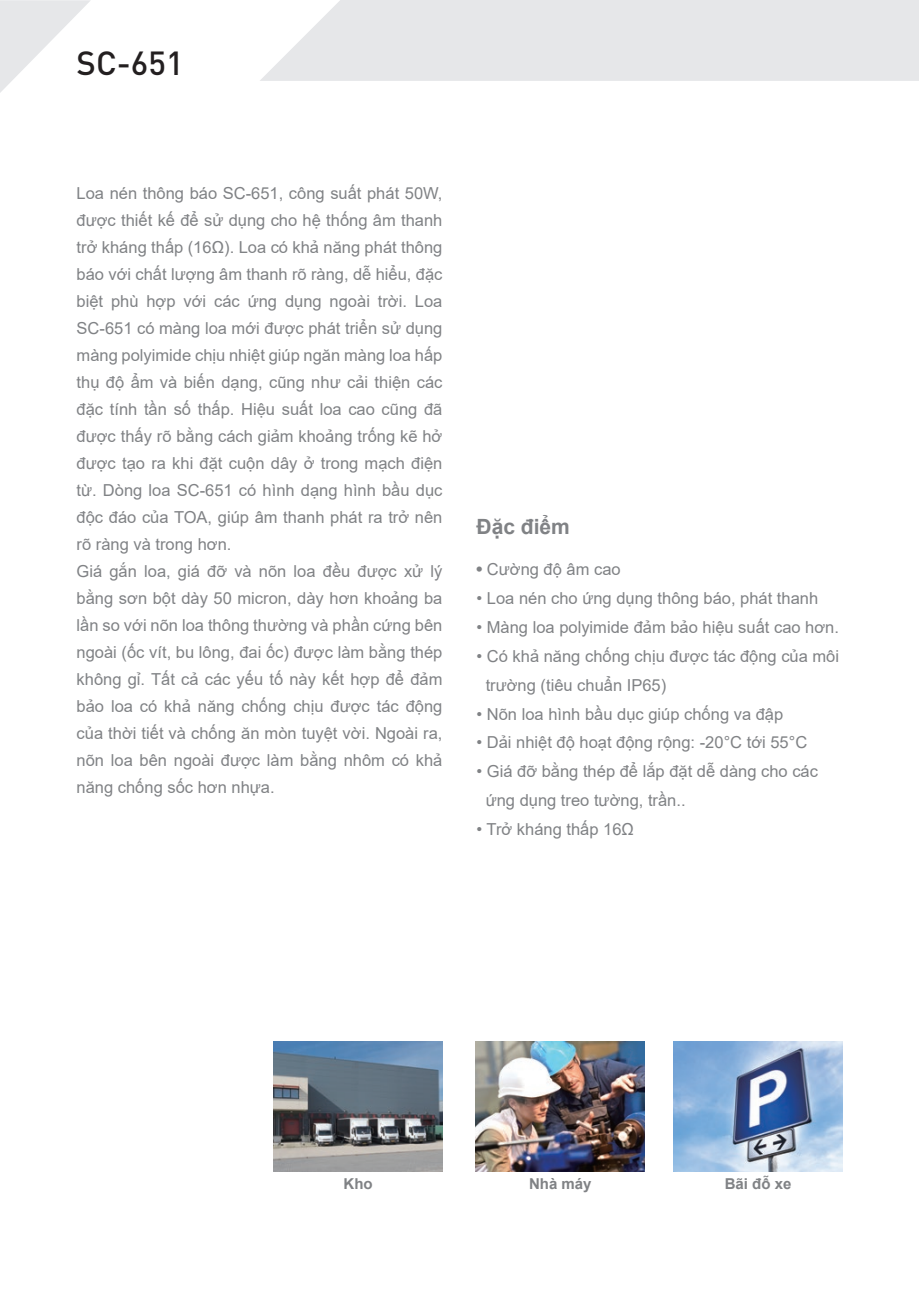
<style>
.page{position:relative;width:919px;height:1289px;background:#fff}
.page>*{position:absolute;margin:0;border:0;box-sizing:border-box;transform-origin:0 0}
.t1{font:500 33px "DINOT";color:#231f20}
.t2{font:700 21px "Arial";color:#808285}
.t3{font:16.5px/27px "Arial";color:#808285}
.t4{font:700 15px "Arial";color:#808285}
.s1{font-family:"Helvetica LT Std"}
</style>
<div class="page">
<svg style="left:0;top:0;width:91px;height:93px"></svg>
<div style="left:260px;top:0;width:658px;height:81px;background:#e6e7e9"></div>
<img style="left:673px;top:1041px;width:169px;height:130px">
<img style="left:274px;top:1041px;width:168px;height:130px">
<img style="left:476px;top:1041px;width:168px;height:130px">
<h1 class="t1" style="left:77px;top:37px;width:109px">SC-651</h1>
<p class="t3" style="left:77px;top:180px;width:367px">Loa nén thông báo SC-651, công suất phát 50W, được thiết kế để sử dụng cho hệ thống âm thanh trở kháng thấp (16Ω). Loa có khả năng phát thông báo với chất lượng âm thanh rõ ràng, dễ hiểu, đặc biệt phù hợp với các ứng dụng ngoài trời. Loa SC-651 có màng loa mới được phát triển sử dụng màng polyimide chịu nhiệt giúp ngăn màng loa hấp thụ độ ẩm và biến dạng, cũng như cải thiện các đặc tính tần số thấp. Hiệu suất loa cao cũng đã được thấy rõ bằng cách giảm khoảng trống kẽ hở được tạo ra khi đặt cuộn dây ở trong mạch điện từ. Dòng loa SC-651 có hình dạng hình bầu dục độc đáo của TOA, giúp âm thanh phát ra trở nên rõ ràng và trong hơn.<br>Giá gắn loa, giá đỡ và nõn loa đều được xử lý bằng sơn bột dày 50 micron, dày hơn khoảng ba lần so với nõn loa thông thường và phần cứng bên ngoài (ốc vít, bu lông, đai ốc) được làm bằng thép không gỉ. Tất cả các yếu tố này kết hợp để đảm bảo loa có khả năng chống chịu được tác động của thời tiết và chống ăn mòn tuyệt vời. Ngoài ra, nõn loa bên ngoài được làm bằng nhôm có khả năng chống sốc hơn nhựa.</p>
<p class="t2" style="left:476px;top:511px;width:95px">Đặc điểm</p>
<p class="t3" style="left:476px;top:555px;width:146px"><span class="s1">•</span> Cường độ âm cao</p>
<p class="t3" style="left:476px;top:584px;width:343px">• Loa nén cho ứng dụng thông báo, phát thanh</p>
<p class="t3" style="left:476px;top:613px;width:364px">• Màng loa polyimide đảm bảo hiệu suất cao hơn.</p>
<p class="t3" style="left:485px;top:641px;width:355px;line-height:28.8px;text-indent:-9px">• Có khả năng chống chịu được tác động của môi trường (tiêu chuẩn IP65)</p>
<p class="t3" style="left:476px;top:700px;width:308px">• Nõn loa hình bầu dục giúp chống va đập</p>
<p class="t3" style="left:476px;top:729px;width:332px">• Dải nhiệt độ hoạt động rộng: -20°C tới 55°C</p>
<p class="t3" style="left:485px;top:757px;width:334px;line-height:28.8px;text-indent:-9px">• Giá đỡ bằng thép để lắp đặt dễ dàng cho các ứng dụng treo tường, trần..</p>
<p class="t3" style="left:476px;top:815px;width:159px">• Trở kháng thấp 16Ω</p>
<p class="t4" style="left:343px;top:1173px;width:31px">Kho</p>
<p class="t4" style="left:529px;top:1173px;width:64px">Nhà máy</p>
<p class="t4" style="left:724px;top:1173px;width:68px">Bãi đỗ xe</p>
</div>
